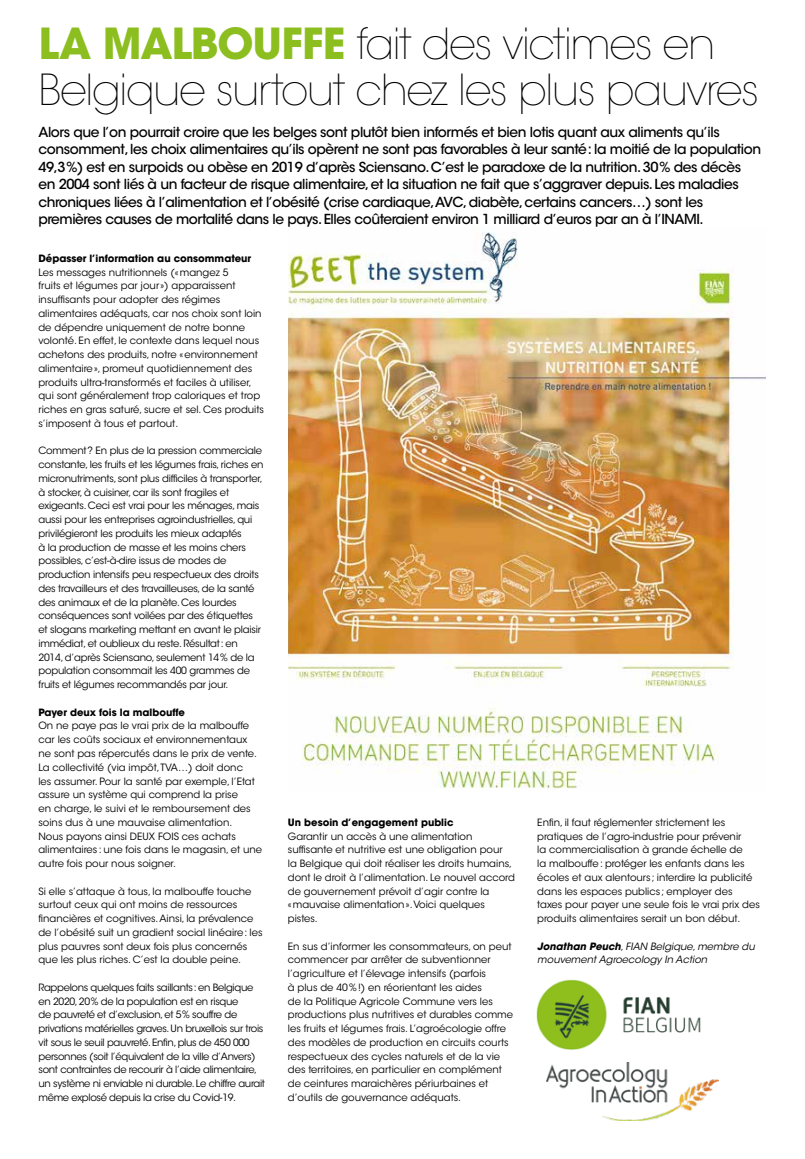
<style>
.page{position:relative;width:805px;height:1159px;background:#fff}
.page>*{position:absolute;margin:0;border:0;box-sizing:border-box;transform-origin:0 0}
.t1{font:200 42.5px/45px "ITC Avant Garde Std";letter-spacing:-.03em;color:#000}
.t2{font:500 13.75px/17.5px "ITC Avant Garde Std";letter-spacing:-.03em;color:#000}
.t3{font:10px/13.8px "ITC Avant Garde Std";color:#000}
.t4{font:10px/13.8px "ITC Avant Garde Std";letter-spacing:-.02em;color:#000}
.t5{font:10px/13.8px "ITC Avant Garde Std";letter-spacing:-.03em;color:#000}
.t6{font:700 10px "ITC Avant Garde Std";color:#000}
.t7{font:italic 10px/13.8px "ITC Avant Garde Std";color:#000}
.s1{font-weight:700;color:#8bbe1e}
.s2{font-weight:700}
</style>
<div class="page">
<img style="left:288px;top:232px;width:477px;height:557px">
<img style="left:536px;top:979px;width:165px;height:70px">
<img style="left:546px;top:1062px;width:172px;height:58px">
<h1 class="t1" style="left:38px;top:23px;width:722px"><span class="s1">LA MALBOUFFE</span> fait des victimes en<br>Belgique surtout chez les plus pauvres</h1>
<p class="t2" style="left:38px;top:123px;width:724px">Alors que l’on pourrait croire que les belges sont plutôt bien informés et bien lotis quant aux aliments qu’ils consomment, les choix alimentaires qu’ils opèrent ne sont pas favorables à leur santé: la moitié de la population 49,3%) est en surpoids ou obèse en 2019 d’après Sciensano. C’est le paradoxe de la nutrition. 30% des décès en 2004 sont liés à un facteur de risque alimentaire, et la situation ne fait que s’aggraver depuis. Les maladies chroniques liées à l’alimentation et l’obésité (crise cardiaque, AVC, diabète, certains cancers…) sont les premières causes de mortalité dans le pays. Elles coûteraient environ 1 milliard d’euros par an à l’INAMI.</p>
<p class="t6" style="left:38px;top:252px;width:214px">Dépasser l’information au consommateur</p>
<p class="t3" style="left:38px;top:265px;width:227px">Les messages nutritionnels («mangez 5<br>fruits et légumes par jour») apparaissent insuffisants pour adopter des régimes alimentaires adéquats, car nos choix sont loin de dépendre uniquement de notre bonne volonté. En effet, le contexte dans lequel nous achetons des produits, notre «environnement alimentaire», promeut quotidiennement des produits ultra-transformés et faciles à utiliser, qui sont généralement trop caloriques et trop riches en gras saturé, sucre et sel. Ces produits s’imposent à tous et partout.</p>
<p class="t4" style="left:38px;top:444px;width:226px">Comment? En plus de la pression commerciale constante, les fruits et les légumes frais, riches en micronutriments, sont plus difficiles à transporter, à stocker, à cuisiner, car ils sont fragiles et exigeants. Ceci est vrai pour les ménages, mais aussi pour les entreprises agroindustrielles, qui privilégieront les produits les mieux adaptés<br>à la production de masse et les moins chers possibles, c’est-à-dire issus de modes de production intensifs peu respectueux des droits des travailleurs et des travailleuses, de la santé des animaux et de la planète. Ces lourdes conséquences sont voilées par des étiquettes et slogans marketing mettant en avant le plaisir immédiat, et oublieux du reste. Résultat: en 2014, d’après Sciensano, seulement 14% de la population consommait les 400 grammes de fruits et légumes recommandés par jour.</p>
<p class="t6" style="left:38px;top:705px;width:148px">Payer deux fois la malbouffe</p>
<p class="t3" style="left:38px;top:719px;width:225px">On ne paye pas le vrai prix de la malbouffe car les coûts sociaux et environnementaux ne sont pas répercutés dans le prix de vente.<br>La collectivité (via impôt, TVA…) doit donc<br>les assumer. Pour la santé par exemple, l’Etat assure un système qui comprend la prise<br>en charge, le suivi et le remboursement des soins dus à une mauvaise alimentation.<br>Nous payons ainsi DEUX FOIS ces achats alimentaires : une fois dans le magasin, et une autre fois pour nous soigner.</p>
<p class="t3" style="left:38px;top:884px;width:225px">Si elle s’attaque à tous, la malbouffe touche surtout ceux qui ont moins de ressources financières et cognitives. Ainsi, la prévalence de l’obésité suit un gradient social linéaire: les plus pauvres sont deux fois plus concernés que les plus riches. C’est la double peine.</p>
<p class="t5" style="left:38px;top:980px;width:228px">Rappelons quelques faits saillants: en Belgique en 2020, 20% de la population est en risque<br>de pauvreté et d’exclusion, et 5% souffre de privations matérielles graves. Un bruxellois sur trois vit sous le seuil pauvreté. Enfin, plus de 450 000 personnes (soit l’équivalent de la ville d’Anvers) sont contraintes de recourir à l’aide alimentaire, un système ni enviable ni durable. Le chiffre aurait même explosé depuis la crise du Covid-19.</p>
<p class="t6" style="left:288px;top:815px;width:167px">Un besoin d’engagement public</p>
<p class="t3" style="left:288px;top:829px;width:228px">Garantir un accès à une alimentation suffisante et nutritive est une obligation pour<br>la Belgique qui doit réaliser les droits humains, dont le droit à l’alimentation. Le nouvel accord de gouvernement prévoit d’agir contre la «mauvaise alimentation». Voici quelques pistes.</p>
<p class="t3" style="left:288px;top:939px;width:227px">En sus d’informer les consommateurs, on peut commencer par arrêter de subventionner l’agriculture et l’élevage intensifs (parfois<br>à plus de 40%!) en réorientant les aides<br>de la Politique Agricole Commune vers les productions plus nutritives et durables comme les fruits et légumes frais. L’agroécologie offre des modèles de production en circuits courts respectueux des cycles naturels et de la vie des territoires, en particulier en complément de ceintures maraichères périurbaines et d’outils de gouvernance adéquats.</p>
<p class="t3" style="left:537px;top:815px;width:224px">Enfin, il faut réglementer strictement les pratiques de l’agro-industrie pour prévenir<br>la commercialisation à grande échelle de<br>la malbouffe: protéger les enfants dans les écoles et aux alentours ; interdire la publicité dans les espaces publics ; employer des taxes pour payer une seule fois le vrai prix des produits alimentaires serait un bon début.</p>
<p class="t7" style="left:537px;top:939px;width:219px"><span class="s2">Jonathan Peuch</span>, FIAN Belgique, membre du mouvement Agroecology In Action</p>
</div>
